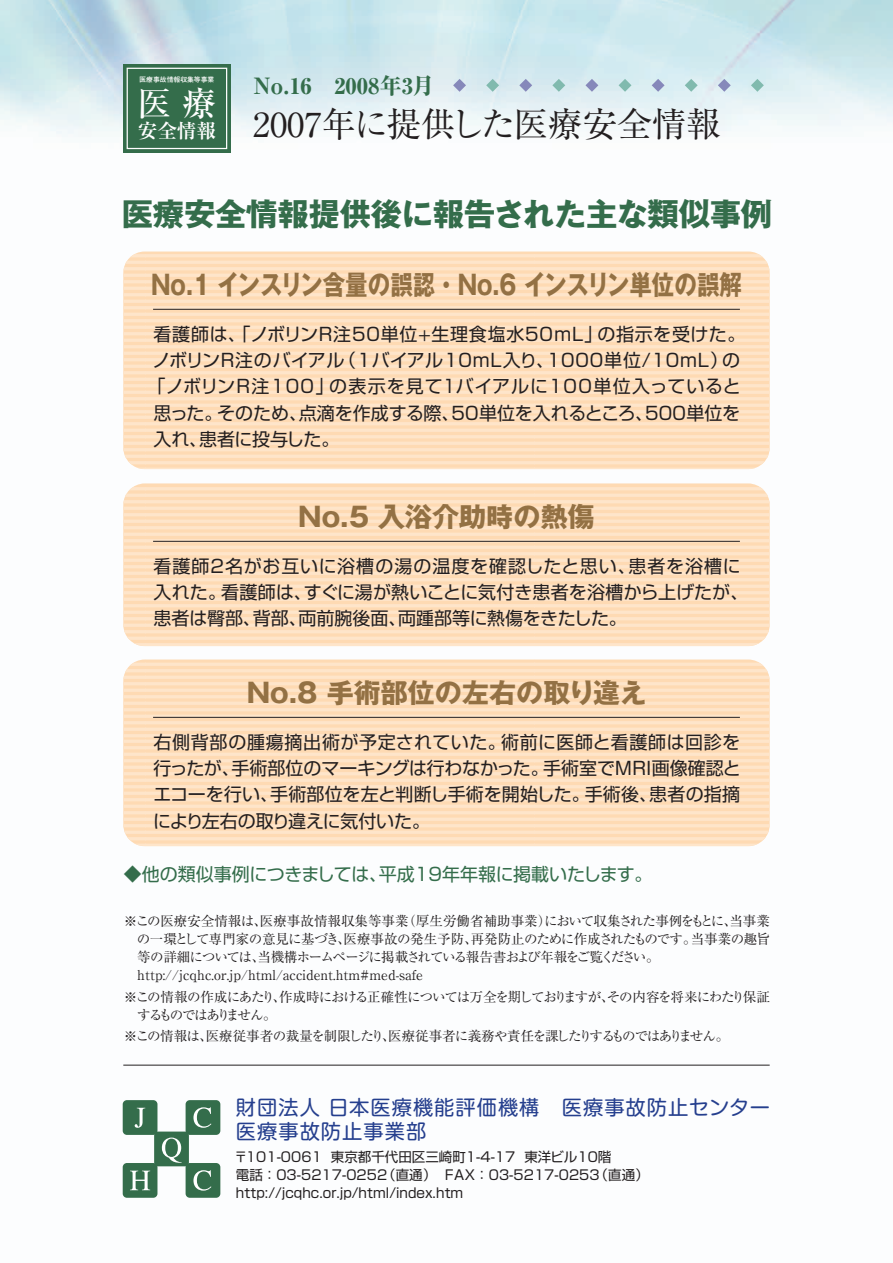
<style>
.page{position:relative;width:893px;height:1263px;background:#fff}
.page>*{position:absolute;margin:0;border:0;box-sizing:border-box;transform-origin:0 0}
.t1{font:34.5px "Ryumin";color:#231f20}
.t2{font:500 33.75px "Ryumin";color:#fff}
.t3{font:700 31.5px "Gothic MB101";letter-spacing:-.01em;color:#346d4b}
.t4{font:700 27px "Gothic MB101";color:#937144;scale:.83 1}
.t5{font:700 27px "Gothic MB101";color:#937144}
.t6{font:800 22.5px "Ryumin";color:#346d4b}
.t7{font:20.25px/24px "Shin M Go";letter-spacing:.05em;color:#253f8e}
.t8{font:700 19.5px "Ryumin";color:#fff}
.t9{font:18px/26.2px "Shin Go";letter-spacing:.005em;color:#231f20}
.t10{font:18px "Shin Go";letter-spacing:.04em;color:#231f20}
.t11{font:18px "Shin Go";letter-spacing:.05em;color:#231f20}
.t12{font:18px "Shin Go";letter-spacing:-.005em;color:#346d4b}
.t13{font:18px "Shin Go";letter-spacing:-.025em;color:#231f20}
.t14{font:13.5px/18px "Ryumin";letter-spacing:-.02em;color:#231f20}
.t15{font:13.5px/18px "Shin Go";color:#231f20}
.t16{font:13.5px/18px "Ryumin";letter-spacing:-.085em;color:#231f20}
.t17{font:13.5px "Ryumin";letter-spacing:-.07em;color:#231f20}
.t18{font:700 6.75px "Futo Go B101";color:#fff}
</style>
<div class="page">
<img style="left:0;top:0;width:893px;height:1198px">
<div style="left:154px;top:1131px;width:35px;height:35px;background:#346d4b;border-radius:4px"></div>
<svg style="left:162px;top:1137px;width:20px;height:26px"></svg>
<div style="left:186px;top:1163px;width:34px;height:35px;background:#346d4b;border-radius:4px"></div>
<svg style="left:193px;top:1170px;width:18px;height:20px"></svg>
<div style="left:123px;top:1100px;width:34px;height:35px;background:#346d4b;border-radius:4px"></div>
<svg style="left:135px;top:1108px;width:10px;height:20px"></svg>
<div style="left:186px;top:1100px;width:34px;height:35px;background:#346d4b;border-radius:4px"></div>
<svg style="left:193px;top:1107px;width:18px;height:21px"></svg>
<div style="left:123px;top:1163px;width:34px;height:35px;background:#346d4b;border-radius:4px"></div>
<svg style="left:130px;top:1171px;width:20px;height:19px"></svg>
<hr style="left:123px;top:1065px;width:647px;height:1px;background:#231f20">
<svg style="left:486px;top:79px;width:13px;height:13px"></svg>
<svg style="left:519px;top:79px;width:13px;height:13px"></svg>
<svg style="left:453px;top:79px;width:13px;height:13px"></svg>
<svg style="left:552px;top:79px;width:13px;height:13px"></svg>
<svg style="left:585px;top:79px;width:13px;height:13px"></svg>
<svg style="left:619px;top:79px;width:12px;height:13px"></svg>
<svg style="left:652px;top:79px;width:13px;height:13px"></svg>
<svg style="left:685px;top:79px;width:13px;height:13px"></svg>
<svg style="left:718px;top:79px;width:13px;height:13px"></svg>
<svg style="left:751px;top:79px;width:13px;height:13px"></svg>
<div style="left:123px;top:64px;width:108px;height:88px;background:#346d4b"></div>
<div style="left:127px;top:68px;width:100px;height:81px;border:1px solid #fff"></div>
<div style="left:123px;top:252px;width:647px;height:217px;background:linear-gradient(to right,#fedfbe,#fedfbe);border-radius:21px"></div>
<hr style="left:153px;top:309px;width:587px;height:1px;background:#231f20">
<div style="left:123px;top:484px;width:647px;height:162px;background:linear-gradient(to right,#fedfbe,#fedfbe);border-radius:21px"></div>
<hr style="left:153px;top:541px;width:587px;height:1px;background:#231f20">
<div style="left:123px;top:660px;width:647px;height:186px;background:linear-gradient(to right,#fedfbe,#fedfbe);border-radius:21px"></div>
<hr style="left:153px;top:717px;width:587px;height:1px;background:#231f20">
<p class="t18" style="left:139px;top:76px;width:76px">医療事故情報収集等事業</p>
<h2 class="t2" style="left:138px;top:82px;width:80px">医療</h2>
<p class="t8" style="left:138px;top:119px;width:80px">安全情報</p>
<p class="t6" style="left:254px;top:72px;width:182px">No.16 2008年3月</p>
<h1 class="t1" style="left:253px;top:103px;width:469px">2007年に提供した医療安全情報</h1>
<h3 class="t3" style="left:122px;top:192px;width:652px">医療安全情報提供後に報告された主な類似事例</h3>
<h3 class="t4" style="left:151px;top:266px;width:713px">No.1 インスリン含量の誤認・No.6 インスリン単位の誤解</h3>
<p class="t10" style="left:154px;top:322px;width:593px">看護師は、「ノボリンＲ注50単位+生理食塩水50ｍL」の指示を受けた。</p>
<p class="t10" style="left:152px;top:348px;width:589px">ノボリンＲ注のバイアル（1バイアル10mL入り、1000単位/10mL）の</p>
<p class="t11" style="left:147px;top:375px;width:595px">「ノボリンＲ注100」の表示を見て１バイアルに100単位入っていると</p>
<p class="t9" style="left:154px;top:399px;width:588px">思った。そのため、点滴を作成する際、50単位を入れるところ、500単位を</p>
<p class="t13" style="left:154px;top:427px;width:187px">入れ、患者に投与した。</p>
<h3 class="t5" style="left:298px;top:498px;width:298px">No.5 入浴介助時の熱傷</h3>
<p class="t9" style="left:154px;top:552px;width:596px">看護師2名がお互いに浴槽の湯の温度を確認したと思い、患者を浴槽に入れた。看護師は、すぐに湯が熱いことに気付き患者を浴槽から上げたが、患者は臀部、背部、両前腕後面、両踵部等に熱傷をきたした。</p>
<h3 class="t5" style="left:247px;top:674px;width:401px">No.8 手術部位の左右の取り違え</h3>
<p class="t9" style="left:153px;top:728px;width:589px;text-align:justify">右側背部の腫瘍摘出術が予定されていた。術前に医師と看護師は回診を行ったが、手術部位のマーキングは行わなかった。手術室でＭＲＩ画像確認とエコーを行い、手術部位を左と判断し手術を開始した。手術後、患者の指摘により左右の取り違えに気付いた。</p>
<p class="t12" style="left:124px;top:862px;width:530px">◆他の類似事例につきましては、平成19年年報に掲載いたします。</p>
<p class="t14" style="left:137px;top:911px;width:635px;text-indent:-13px">※この医療安全情報は、医療事故情報収集等事業（厚生労働省補助事業）において収集された事例をもとに、当事業の一環として専門家の意見に基づき、医療事故の発生予防、再発防止のために作成されたものです。当事業の趣旨等の詳細については、当機構ホームページに掲載されている報告書および年報をご覧ください。http://jcqhc.or.jp/html/accident.htm#med-safe</p>
<p class="t16" style="left:137px;top:988px;width:634px;text-indent:-13px">※この情報の作成にあたり、作成時における正確性については万全を期しておりますが、その内容を将来にわたり保証するものではありません。</p>
<p class="t17" style="left:124px;top:1028px;width:607px">※この情報は、医療従事者の裁量を制限したり、医療従事者に義務や責任を課したりするものではありません。</p>
<p class="t7" style="left:236px;top:1094px;width:536px">財団法人日本医療機能評価機構 医療事故防止センター医療事故防止事業部</p>
<p class="t15" style="left:234px;top:1147px;width:416px">〒101-0061 東京都千代田区三崎町1-4-17 東洋ビル10階<br>電話：03-5217-0252（直通）ＦＡＸ：03-5217-0253（直通）http://jcqhc.or.jp/html/index.htm</p>
</div>
